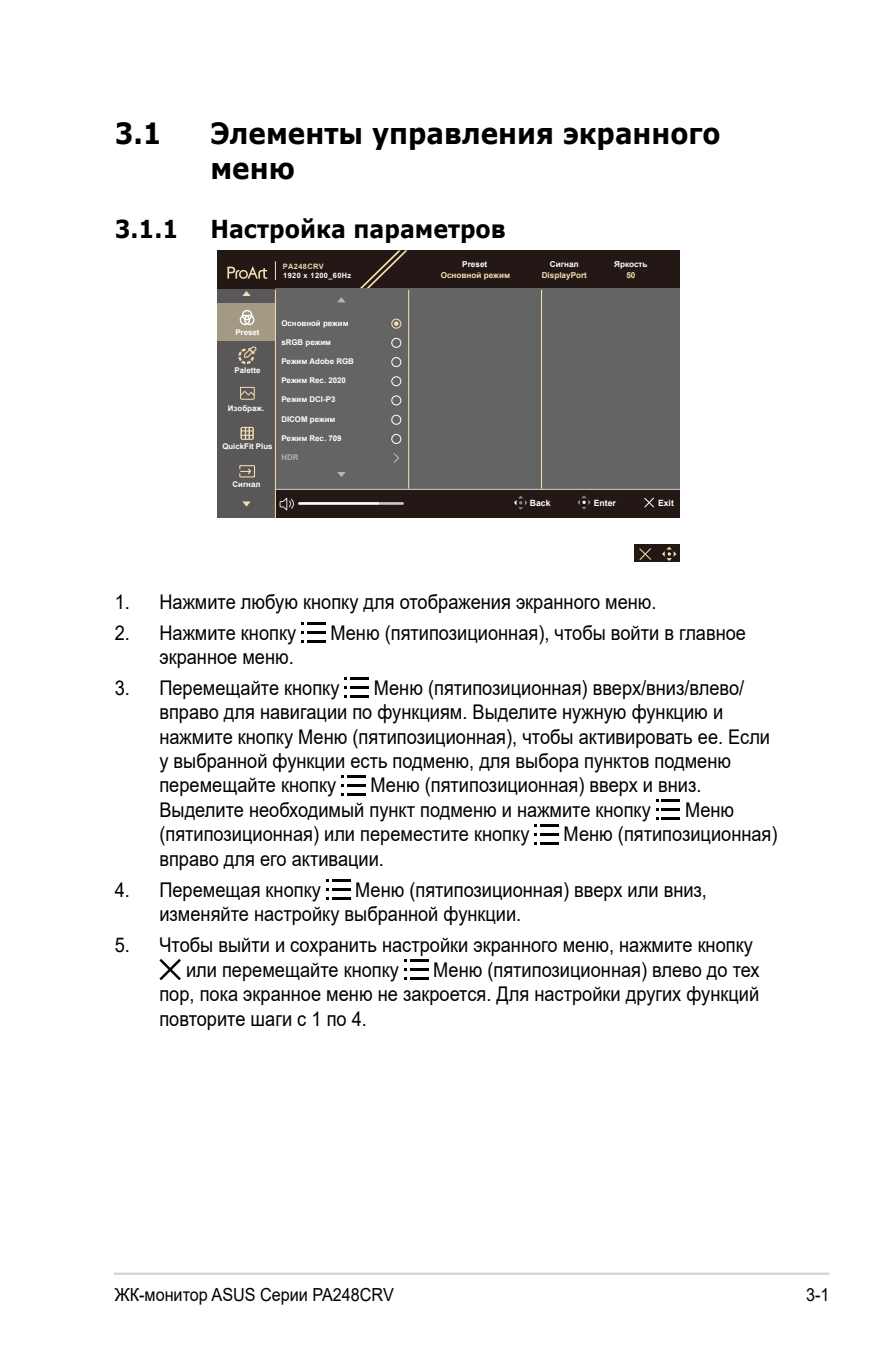
<style>
.page{position:relative;width:893px;height:1346px;background:#fff}
.page>*{position:absolute;margin:0;border:0;box-sizing:border-box;transform-origin:0 0}
.t1{font:700 29.25px/35.1px "Verdana";color:#000;scale:.9 1}
.t2{font:700 24.75px "Verdana";color:#000;scale:.9 1}
.t3{font:20.25px/24.3px "Arial";color:#000;scale:.9 1}
.t4{font:18px "Arial";color:#000;scale:.9 1}
.t5{font:700 8.55px "Arial";color:#fff}
.t6{font:700 8.1px "Arial";color:#f6dfb0}
.t7{font:700 8.1px "Arial";color:#fff}
.t8{font:700 7.88px "Arial";color:#fff}
.t9{font:700 7.88px "Arial";color:#b4b4b5}
.t10{font:700 7.42px "Arial";letter-spacing:.05em;color:#fff}
.t11{font:700 7.42px "Arial";letter-spacing:.05em;color:#ecd8ae}
</style>
<div class="page">
<hr style="left:114px;top:1272px;width:715px;height:3px;background:#d1d3d4">
<div style="left:634px;top:544px;width:46px;height:18px;background:#231815"></div>
<svg style="left:639px;top:548px;width:12px;height:12px"></svg>
<svg style="left:662px;top:547px;width:14px;height:14px"></svg>
<div style="left:218px;top:288px;width:57px;height:230px;background:#595757"></div>
<div style="left:218px;top:250px;width:462px;height:38px;background:#231815"></div>
<div style="left:275px;top:489px;width:405px;height:29px;background:#231815"></div>
<div style="left:275px;top:288px;width:405px;height:201px;background:#656464"></div>
<svg style="left:360px;top:250px;width:48px;height:38px"></svg>
<svg style="left:275px;top:261px;width:1px;height:19px"></svg>
<hr style="left:408px;top:290px;width:1px;height:199px;background:#f6dfb0">
<hr style="left:275px;top:290px;width:1px;height:228px;background:#f6dfb0">
<hr style="left:541px;top:290px;width:1px;height:199px;background:#f6dfb0">
<hr style="left:275px;top:489px;width:405px;height:1px;background:#c8c9ca">
<svg style="left:280px;top:498px;width:124px;height:12px"></svg>
<svg style="left:227px;top:267px;width:40px;height:12px"></svg>
<div style="left:218px;top:304px;width:57px;height:37px;background:#a49983"></div>
<svg style="left:644px;top:497px;width:10px;height:11px"></svg>
<svg style="left:514px;top:496px;width:13px;height:14px"></svg>
<svg style="left:577px;top:495px;width:14px;height:14px"></svg>
<svg style="left:240px;top:387px;width:15px;height:13px"></svg>
<svg style="left:240px;top:310px;width:14px;height:15px"></svg>
<svg style="left:238px;top:346px;width:18px;height:18px"></svg>
<svg style="left:240px;top:427px;width:14px;height:13px"></svg>
<svg style="left:239px;top:465px;width:16px;height:12px"></svg>
<svg style="left:391px;top:319px;width:10px;height:10px"></svg>
<svg style="left:391px;top:338px;width:10px;height:10px"></svg>
<svg style="left:391px;top:357px;width:10px;height:10px"></svg>
<svg style="left:391px;top:376px;width:10px;height:10px"></svg>
<svg style="left:391px;top:395px;width:10px;height:10px"></svg>
<svg style="left:393px;top:453px;width:6px;height:10px"></svg>
<svg style="left:391px;top:415px;width:10px;height:10px"></svg>
<svg style="left:391px;top:434px;width:10px;height:10px"></svg>
<svg style="left:242px;top:501px;width:9px;height:6px"></svg>
<svg style="left:242px;top:291px;width:9px;height:5px"></svg>
<svg style="left:337px;top:472px;width:9px;height:5px"></svg>
<svg style="left:337px;top:297px;width:8px;height:5px"></svg>
<svg style="left:301px;top:622px;width:24px;height:2px"></svg>
<svg style="left:301px;top:631px;width:24px;height:2px"></svg>
<svg style="left:301px;top:640px;width:24px;height:2px"></svg>
<hr style="left:351px;top:677px;width:18px;height:3px;background:#000">
<hr style="left:351px;top:686px;width:18px;height:3px;background:#000">
<hr style="left:351px;top:695px;width:18px;height:3px;background:#000">
<svg style="left:341px;top:775px;width:24px;height:2px"></svg>
<svg style="left:341px;top:784px;width:24px;height:2px"></svg>
<svg style="left:341px;top:793px;width:24px;height:2px"></svg>
<hr style="left:662px;top:799px;width:18px;height:3px;background:#000">
<hr style="left:662px;top:808px;width:18px;height:3px;background:#000">
<hr style="left:662px;top:817px;width:18px;height:3px;background:#000">
<svg style="left:534px;top:824px;width:24px;height:2px"></svg>
<svg style="left:534px;top:833px;width:24px;height:2px"></svg>
<svg style="left:534px;top:842px;width:24px;height:2px"></svg>
<hr style="left:332px;top:879px;width:18px;height:3px;background:#000">
<hr style="left:332px;top:888px;width:18px;height:3px;background:#000">
<hr style="left:332px;top:897px;width:18px;height:3px;background:#000">
<svg style="left:159px;top:959px;width:22px;height:21px"></svg>
<hr style="left:410px;top:959px;width:18px;height:3px;background:#000">
<hr style="left:410px;top:968px;width:18px;height:3px;background:#000">
<hr style="left:410px;top:977px;width:18px;height:3px;background:#000">
<h1 class="t1" style="left:115px;top:115px;width:54px">3.1</h1>
<h1 class="t1" style="left:210px;top:115px;width:568px">Элементы управления экранного меню</h1>
<p class="t2" style="left:115px;top:211px;width:72px">3.1.1</p>
<p class="t2" style="left:210px;top:211px;width:330px">Настройка параметров</p>
<p class="t7" style="left:462px;top:258px;width:26px">Preset</p>
<p class="t6" style="left:441px;top:270px;width:71px">Основной режим</p>
<p class="t7" style="left:550px;top:258px;width:30px">Сигнал</p>
<p class="t6" style="left:542px;top:270px;width:47px">DisplayPort</p>
<p class="t7" style="left:614px;top:258px;width:35px">Яpкocть</p>
<p class="t6" style="left:626px;top:270px;width:11px">50</p>
<p class="t11" style="left:283px;top:261px;width:42px">PA248CRV</p>
<p class="t10" style="left:283px;top:271px;width:70px">1920 x 1200_60Hz</p>
<p class="t8" style="left:281px;top:317px;width:69px">Основной режим</p>
<p class="t8" style="left:235px;top:327px;width:26px">Preset</p>
<p class="t8" style="left:235px;top:365px;width:27px">Palette</p>
<p class="t8" style="left:228px;top:403px;width:38px">Изображ.</p>
<p class="t8" style="left:222px;top:441px;width:52px">QuickFit Plus</p>
<p class="t8" style="left:232px;top:479px;width:30px">Сигнал</p>
<p class="t8" style="left:281px;top:336px;width:51px">sRGB режим</p>
<p class="t8" style="left:281px;top:356px;width:74px">Режим Adobe RGB</p>
<p class="t8" style="left:281px;top:375px;width:66px">Режим Rec. 2020</p>
<p class="t8" style="left:281px;top:394px;width:56px">Режим DCI-P3</p>
<p class="t8" style="left:281px;top:413px;width:56px">DICOM режим</p>
<p class="t8" style="left:281px;top:432px;width:62px">Режим Rec. 709</p>
<p class="t9" style="left:281px;top:451px;width:19px">HDR</p>
<p class="t5" style="left:530px;top:497px;width:22px">Back</p>
<p class="t5" style="left:594px;top:497px;width:24px">Enter</p>
<p class="t5" style="left:658px;top:497px;width:17px">Exit</p>
<p class="t3" style="left:115px;top:589px;width:604px">1. Нажмите любую кнопку для отображения экранного меню.</p>
<p class="t3" style="left:115px;top:620px;width:203px">2. Нажмите кнопку</p>
<p class="t3" style="left:330px;top:620px;width:463px">Меню (пятипозиционная), чтобы войти в главное</p>
<p class="t3" style="left:159px;top:645px;width:151px">экранное меню.</p>
<p class="t3" style="left:115px;top:675px;width:251px">3. Перемещайте кнопку</p>
<p class="t3" style="left:159px;top:675px;width:680px;text-indent:214px">Меню (пятипозиционная) вверх/вниз/влево/ вправо для навигации по функциям. Выделите нужную функцию и нажмите кнопку Меню (пятипозиционная), чтобы активировать ее. Если у выбранной функции есть подменю, для выбора пунктов подменю перемещайте кнопку</p>
<p class="t3" style="left:159px;top:773px;width:604px;text-indent:211px">Меню (пятипозиционная) вверх и вниз.<br>Выделите необходимый пункт подменю и нажмите кнопку</p>
<p class="t3" style="left:685px;top:797px;width:56px">Меню</p>
<p class="t3" style="left:159px;top:822px;width:413px">(пятипозиционная) или переместите кнопку</p>
<p class="t3" style="left:564px;top:822px;width:239px">Меню (пятипозиционная)</p>
<p class="t3" style="left:159px;top:846px;width:251px">вправо для его активации.</p>
<p class="t3" style="left:115px;top:877px;width:231px">4. Перемещая кнопку</p>
<p class="t3" style="left:159px;top:877px;width:610px;text-indent:196px">Меню (пятипозиционная) вверх или вниз, изменяйте настройку выбранной функции.</p>
<p class="t3" style="left:186px;top:932px;width:631px;text-indent:-71px">5. Чтобы выйти и сохранить настройки экранного меню, нажмите кнопку или перемещайте кнопку</p>
<p class="t3" style="left:159px;top:957px;width:668px;text-align:justify;text-indent:274px">Меню (пятипозиционная) влево до тех пор, пока экранное меню не закроется. Для настройки других функций повторите шаги с 1 по 4.</p>
<p class="t4" style="left:115px;top:1282px;width:312px">ЖК-монитор ASUS Серии PA248CRV</p>
<p class="t4" style="left:806px;top:1282px;width:28px">3-1</p>
</div>
